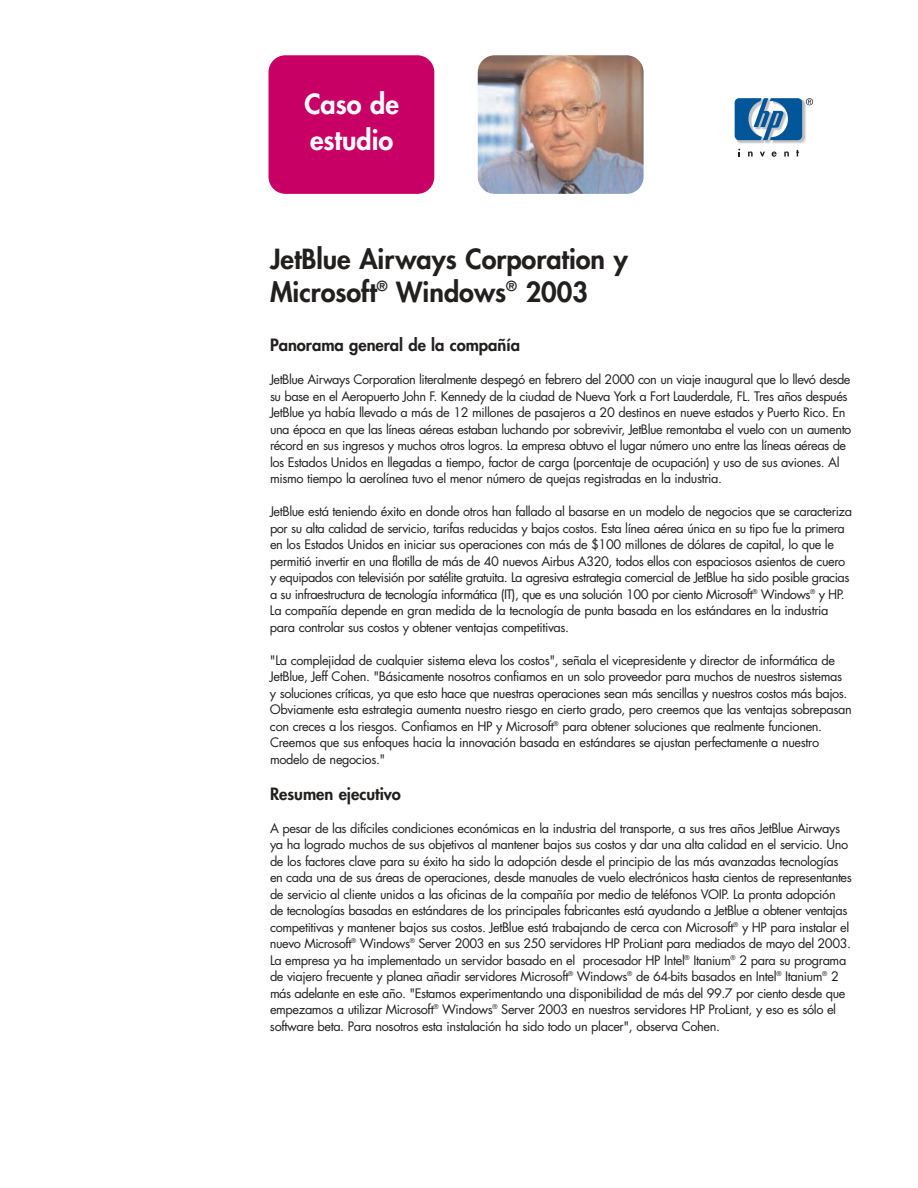
<style>
.page{position:relative;width:918px;height:1188px;background:#fff}
.page>*{position:absolute;margin:0;border:0;box-sizing:border-box;transform-origin:0 0}
.t1{font:800 27px/33px "Futura";color:#231f1f}
.t2{font:800 27px/36px "Futura";color:#fff}
.t3{font:800 16.5px "Futura";color:#231f1f}
.t4{font:12.75px/16.5px "Futura";letter-spacing:-.03em;color:#231f1f}
</style>
<div class="page">
<div style="left:268px;top:55px;width:166px;height:139px;background:#c80066;border-radius:17px"></div>
<img style="left:478px;top:55px;width:166px;height:139px;border-radius:17px">
<svg style="left:735px;top:98px;width:78px;height:59px"></svg>
<h1 class="t2" style="left:304px;top:89px;width:96px">Caso de estudio</h1>
<h1 class="t1" style="left:270px;top:244px;width:359px">JetBlue Airways Corporation y<br>Microsoft<sup>®</sup> Windows<sup>®</sup> 2003</h1>
<p class="t3" style="left:270px;top:337px;width:252px">Panorama general de la compañía</p>
<p class="t4" style="left:270px;top:372px;width:583px">JetBlue Airways Corporation literalmente despegó en febrero del 2000 con un viaje inaugural que lo llevó desde su base en el Aeropuerto John F. Kennedy de la ciudad de Nueva York a Fort Lauderdale, FL. Tres años después JetBlue ya había llevado a más de 12 millones de pasajeros a 20 destinos en nueve estados y Puerto Rico. En una época en que las líneas aéreas estaban luchando por sobrevivir, JetBlue remontaba el vuelo con un aumento récord en sus ingresos y muchos otros logros. La empresa obtuvo el lugar número uno entre las líneas aéreas de los Estados Unidos en llegadas a tiempo, factor de carga (porcentaje de ocupación) y uso de sus aviones. Al mismo tiempo la aerolínea tuvo el menor número de quejas registradas en la industria.</p>
<p class="t4" style="left:270px;top:504px;width:584px">JetBlue está teniendo éxito en donde otros han fallado al basarse en un modelo de negocios que se caracteriza por su alta calidad de servicio, tarifas reducidas y bajos costos. Esta línea aérea única en su tipo fue la primera en los Estados Unidos en iniciar sus operaciones con más de $100 millones de dólares de capital, lo que le permitió invertir en una flotilla de más de 40 nuevos Airbus A320, todos ellos con espaciosos asientos de cuero y equipados con televisión por satélite gratuita. La agresiva estrategia comercial de JetBlue ha sido posible gracias a su infraestructura de tecnología informática (IT), que es una solución 100 por ciento Microsoft<sup>®</sup> Windows<sup>®</sup> y HP.<br>La compañía depende en gran medida de la tecnología de punta basada en los estándares en la industria para controlar sus costos y obtener ventajas competitivas.</p>
<p class="t4" style="left:270px;top:653px;width:583px">"La complejidad de cualquier sistema eleva los costos", señala el vicepresidente y director de informática de JetBlue, Jeff Cohen. "Básicamente nosotros confiamos en un solo proveedor para muchos de nuestros sistemas<br>y soluciones críticas, ya que esto hace que nuestras operaciones sean más sencillas y nuestros costos más bajos.<br>Obviamente esta estrategia aumenta nuestro riesgo en cierto grado, pero creemos que las ventajas sobrepasan con creces a los riesgos. Confiamos en HP y Microsoft<sup>®</sup> para obtener soluciones que realmente funcionen.<br>Creemos que sus enfoques hacia la innovación basada en estándares se ajustan perfectamente a nuestro modelo de negocios."</p>
<p class="t3" style="left:270px;top:786px;width:132px">Resumen ejecutivo</p>
<p class="t4" style="left:270px;top:821px;width:583px">A pesar de las difíciles condiciones económicas en la industria del transporte, a sus tres años JetBlue Airways ya ha logrado muchos de sus objetivos al mantener bajos sus costos y dar una alta calidad en el servicio. Uno de los factores clave para su éxito ha sido la adopción desde el principio de las más avanzadas tecnologías en cada una de sus áreas de operaciones, desde manuales de vuelo electrónicos hasta cientos de representantes de servicio al cliente unidos a las oficinas de la compañía por medio de teléfonos VOIP. La pronta adopción de tecnologías basadas en estándares de los principales fabricantes está ayudando a JetBlue a obtener ventajas competitivas y mantener bajos sus costos. JetBlue está trabajando de cerca con Microsoft<sup>®</sup> y HP para instalar el nuevo Microsoft<sup>®</sup> Windows<sup>®</sup> Server 2003 en sus 250 servidores HP ProLiant para mediados de mayo del 2003.<br>La empresa ya ha implementado un servidor basado en el procesador HP Intel<sup>®</sup> Itanium<sup>®</sup> 2 para su programa de viajero frecuente y planea añadir servidores Microsoft<sup>®</sup> Windows<sup>®</sup> de 64-bits basados en Intel<sup>®</sup> Itanium<sup>®</sup> 2 más adelante en este año. "Estamos experimentando una disponibilidad de más del 99.7 por ciento desde que empezamos a utilizar Microsoft<sup>®</sup> Windows<sup>®</sup> Server 2003 en nuestros servidores HP ProLiant, y eso es sólo el software beta. Para nosotros esta instalación ha sido todo un placer", observa Cohen.</p>
</div>
